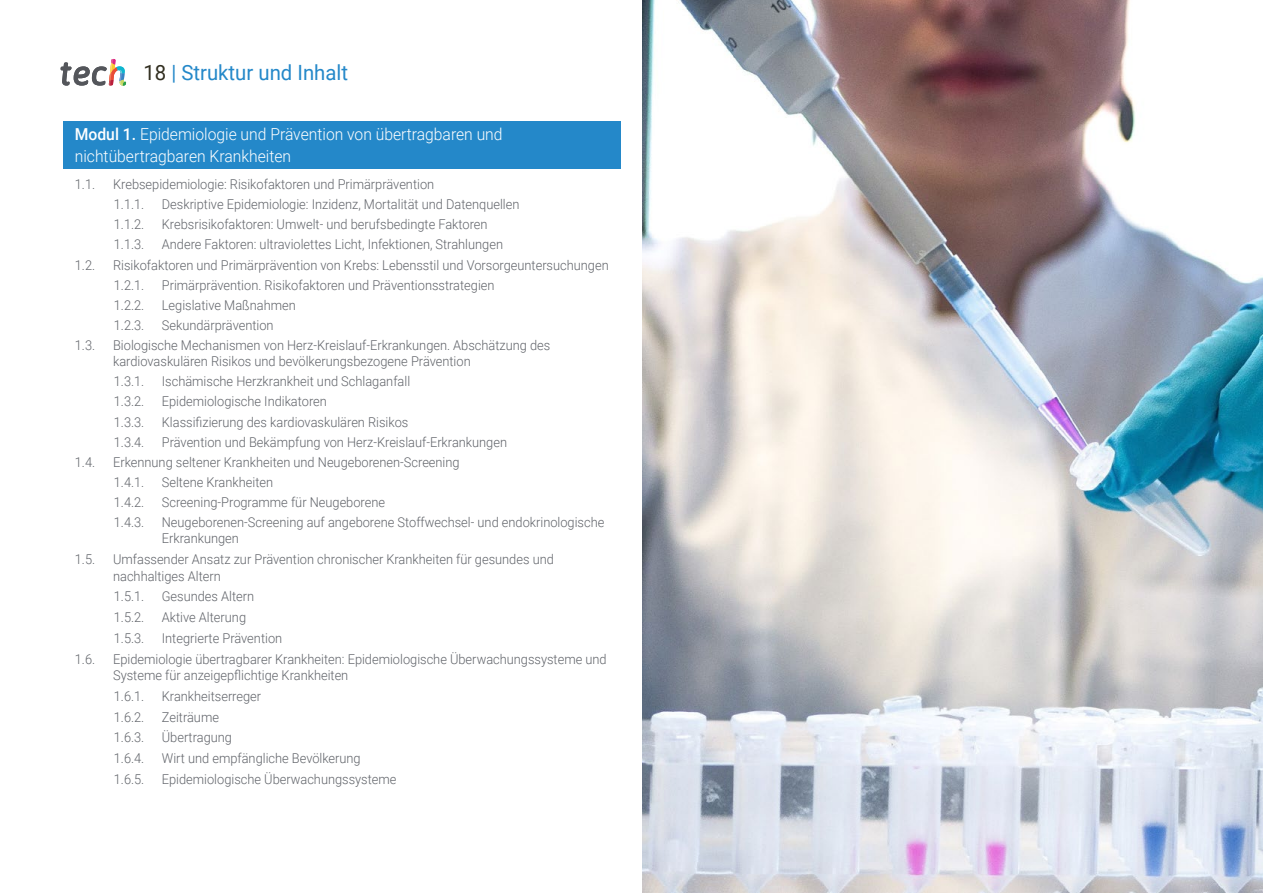
<style>
.page{position:relative;width:1263px;height:893px;background:#fff}
.page>*{position:absolute;margin:0;border:0;box-sizing:border-box;transform-origin:0 0}
.t1{font:21px "Roboto";color:#2488c9}
.t2{font:300 16.5px/22.5px "Roboto";color:#fff;scale:.95 1}
.t3{font:300 13.5px/20.1px "Roboto";color:#61646a;scale:.95 1}
.s1{color:#312e20}
.s2{font-weight:500}
</style>
<div class="page">
<img style="left:642px;top:0;width:621px;height:893px">
<div style="left:64px;top:121px;width:557px;height:48px;background:#2488c9"></div>
<svg style="left:61px;top:59px;width:65px;height:27px"></svg>
<h1 class="t1" style="left:144px;top:57px;width:206px"><span class="s1">18</span> | Struktur und Inhalt</h1>
<p class="t2" style="left:75px;top:122px;width:452px"><span class="s2">Modul 1.</span> Epidemiologie und Prävention von übertragbaren und nichtübertragbaren Krankheiten</p>
<p class="t3" style="left:75px;top:174px;width:23px">1.1.</p>
<p class="t3" style="left:113px;top:174px;width:339px">Krebsepidemiologie: Risikofaktoren und Primärprävention<br>1.1.1.</p>
<p class="t3" style="left:162px;top:194px;width:378px">Deskriptive Epidemiologie: Inzidenz, Mortalität und Datenquellen</p>
<p class="t3" style="left:114px;top:214px;width:34px">1.1.2.</p>
<p class="t3" style="left:162px;top:214px;width:344px">Krebsrisikofaktoren: Umwelt- und berufsbedingte Faktoren</p>
<p class="t3" style="left:114px;top:234px;width:34px">1.1.3.</p>
<p class="t3" style="left:162px;top:234px;width:361px">Andere Faktoren: ultraviolettes Licht, Infektionen, Strahlungen</p>
<p class="t3" style="left:75px;top:254px;width:23px">1.2.</p>
<p class="t3" style="left:113px;top:254px;width:523px">Risikofaktoren und Primärprävention von Krebs: Lebensstil und Vorsorgeuntersuchungen<br>1.2.1.</p>
<p class="t3" style="left:162px;top:274px;width:352px">Primärprävention. Risikofaktoren und Präventionsstrategien</p>
<p class="t3" style="left:114px;top:295px;width:34px">1.2.2.</p>
<p class="t3" style="left:162px;top:295px;width:142px">Legislative Maßnahmen</p>
<p class="t3" style="left:114px;top:315px;width:34px">1.2.3.</p>
<p class="t3" style="left:162px;top:315px;width:119px">Sekundärprävention</p>
<p class="t3" style="left:75px;top:335px;width:23px">1.3.</p>
<p class="t3" style="left:113px;top:337px;width:462px;line-height:15.9px">Biologische Mechanismen von Herz-Kreislauf-Erkrankungen. Abschätzung des kardiovaskulären Risikos und bevölkerungsbezogene Prävention</p>
<p class="t3" style="left:114px;top:371px;width:34px">1.3.1.</p>
<p class="t3" style="left:162px;top:371px;width:263px">Ischämische Herzkrankheit und Schlaganfall</p>
<p class="t3" style="left:114px;top:391px;width:34px">1.3.2.</p>
<p class="t3" style="left:162px;top:391px;width:175px">Epidemiologische Indikatoren</p>
<p class="t3" style="left:114px;top:411px;width:34px">1.3.3.</p>
<p class="t3" style="left:162px;top:411px;width:261px">Klassifizierung des kardiovaskulären Risikos</p>
<p class="t3" style="left:114px;top:431px;width:34px">1.3.4.</p>
<p class="t3" style="left:162px;top:431px;width:365px">Prävention und Bekämpfung von Herz-Kreislauf-Erkrankungen</p>
<p class="t3" style="left:75px;top:452px;width:23px">1.4.</p>
<p class="t3" style="left:113px;top:452px;width:366px">Erkennung seltener Krankheiten und Neugeborenen-Screening<br>1.4.1.</p>
<p class="t3" style="left:162px;top:472px;width:119px">Seltene Krankheiten</p>
<p class="t3" style="left:114px;top:492px;width:34px">1.4.2.</p>
<p class="t3" style="left:162px;top:492px;width:236px">Screening-Programme für Neugeborene</p>
<p class="t3" style="left:114px;top:512px;width:34px">1.4.3.</p>
<p class="t3" style="left:162px;top:514px;width:467px;line-height:15.9px">Neugeborenen-Screening auf angeborene Stoffwechsel- und endokrinologische<br>Erkrankungen</p>
<p class="t3" style="left:75px;top:549px;width:23px">1.5.</p>
<p class="t3" style="left:113px;top:550px;width:465px;line-height:16.5px">Umfassender Ansatz zur Prävention chronischer Krankheiten für gesundes und nachhaltiges Altern</p>
<p class="t3" style="left:114px;top:586px;width:34px">1.5.1.</p>
<p class="t3" style="left:162px;top:586px;width:99px">Gesundes Altern</p>
<p class="t3" style="left:114px;top:607px;width:34px">1.5.2.</p>
<p class="t3" style="left:162px;top:607px;width:90px">Aktive Alterung</p>
<p class="t3" style="left:114px;top:627px;width:34px">1.5.3.</p>
<p class="t3" style="left:162px;top:627px;width:128px">Integrierte Prävention</p>
<p class="t3" style="left:75px;top:648px;width:23px">1.6.</p>
<p class="t3" style="left:113px;top:650px;width:521px;line-height:16.5px">Epidemiologie übertragbarer Krankheiten: Epidemiologische Überwachungssysteme und<br>Systeme für anzeigepflichtige Krankheiten</p>
<p class="t3" style="left:114px;top:685px;width:34px">1.6.1.</p>
<p class="t3" style="left:162px;top:685px;width:106px">Krankheitserreger</p>
<p class="t3" style="left:114px;top:706px;width:34px">1.6.2.</p>
<p class="t3" style="left:162px;top:706px;width:62px">Zeiträume</p>
<p class="t3" style="left:114px;top:727px;width:34px">1.6.3.</p>
<p class="t3" style="left:162px;top:727px;width:75px">Übertragung</p>
<p class="t3" style="left:114px;top:748px;width:34px">1.6.4.</p>
<p class="t3" style="left:162px;top:748px;width:211px">Wirt und empfängliche Bevölkerung</p>
<p class="t3" style="left:114px;top:768px;width:34px">1.6.5.</p>
<p class="t3" style="left:162px;top:768px;width:249px">Epidemiologische Überwachungssysteme</p>
</div>
